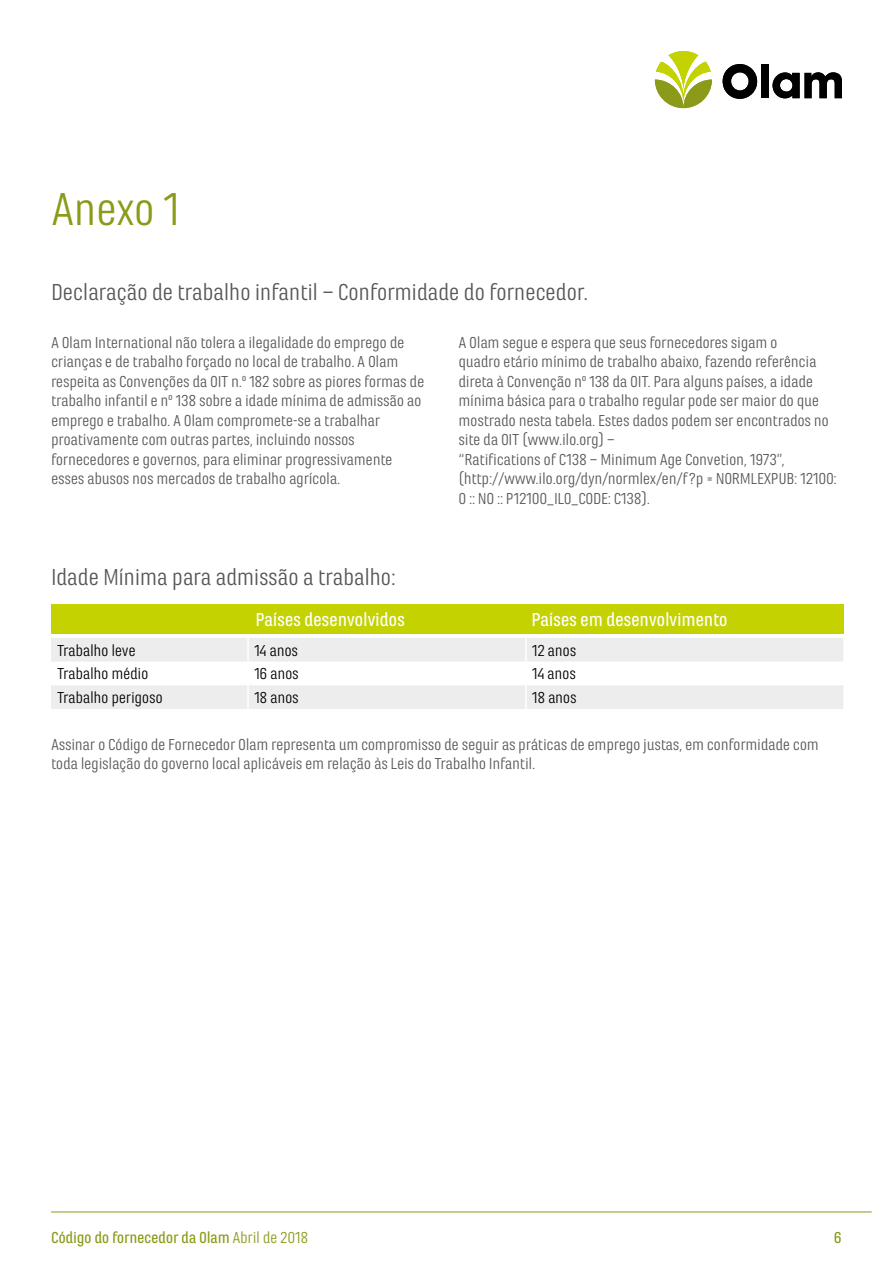
<style>
.page{position:relative;width:893px;height:1263px;background:#fff}
.page>*{position:absolute;margin:0;border:0;box-sizing:border-box;transform-origin:0 0}
.t1{font:48px "Marianina Wd FY";letter-spacing:-.02em;color:#8b9a19}
.t2{font:24px "Marianina Wd FY";letter-spacing:-.02em;color:#575756}
.t3{font:500 19.5px "Marianina Wd FY";letter-spacing:-.02em;color:#fff}
.t4{font:16.5px/19.5px "Marianina Wd FY";letter-spacing:-.02em;color:#575756}
.t5{font:16.5px "Marianina Wd FY";letter-spacing:-.02em;color:#000}
.t6{font:500 16.5px "Marianina Wd FY";letter-spacing:-.02em;color:#8b9a19}
.s1{font-weight:400}
</style>
<div class="page">
<hr style="left:51px;top:1211px;width:821px;height:1px;background:#8b9a19">
<svg style="left:723px;top:64px;width:34px;height:35px"></svg>
<div style="left:761px;top:65px;width:8px;height:33px;background:#000"></div>
<svg style="left:772px;top:72px;width:70px;height:26px"></svg>
<svg style="left:655px;top:51px;width:57px;height:57px"></svg>
<div style="left:51px;top:604px;width:792px;height:30px;background:#c3d200"></div>
<svg style="left:51px;top:638px;width:792px;height:71px;fill:#ededed"></svg>
<hr style="left:247px;top:638px;width:2px;height:24px;background:#fff">
<hr style="left:525px;top:638px;width:2px;height:24px;background:#fff">
<hr style="left:247px;top:662px;width:2px;height:23px;background:#fff">
<hr style="left:525px;top:662px;width:2px;height:23px;background:#fff">
<hr style="left:247px;top:685px;width:2px;height:24px;background:#fff">
<hr style="left:525px;top:685px;width:2px;height:24px;background:#fff">
<h1 class="t1" style="left:51px;top:184px;width:131px">Anexo 1</h1>
<h2 class="t2" style="left:51px;top:279px;width:539px">Declaração de trabalho infantil – Conformidade do fornecedor.</h2>
<p class="t4" style="left:51px;top:332px;width:375px">A Olam International não tolera a ilegalidade do emprego de crianças e de trabalho forçado no local de trabalho. A Olam respeita as Convenções da OIT n.º 182 sobre as piores formas de trabalho infantil e nº 138 sobre a idade mínima de admissão ao emprego e trabalho. A Olam compromete-se a trabalhar proativamente com outras partes, incluindo nossos fornecedores e governos, para eliminar progressivamente esses abusos nos mercados de trabalho agrícola.</p>
<h2 class="t2" style="left:51px;top:564px;width:346px">Idade Mínima para admissão a trabalho:</h2>
<p class="t4" style="left:459px;top:332px;width:380px">A Olam segue e espera que seus fornecedores sigam o<br>quadro etário mínimo de trabalho abaixo, fazendo referência direta à Convenção nº 138 da OIT. Para alguns países, a idade mínima básica para o trabalho regular pode ser maior do que mostrado nesta tabela. Estes dados podem ser encontrados no site da OIT (www.ilo.org) –<br>“Ratifications of C138 – Minimum Age Convetion, 1973”, (http://www.ilo.org/dyn/normlex/en/f?p = NORMLEXPUB: 12100:<br>0 :: NO :: P12100_ILO_CODE: C138).</p>
<p class="t3" style="left:255px;top:609px;width:151px">Países desenvolvidos</p>
<p class="t3" style="left:531px;top:609px;width:198px">Países em desenvolvimento</p>
<p class="t5" style="left:57px;top:641px;width:80px">Trabalho leve</p>
<p class="t5" style="left:254px;top:641px;width:46px">14 anos</p>
<p class="t5" style="left:532px;top:641px;width:46px">12 anos</p>
<p class="t5" style="left:57px;top:665px;width:93px">Trabalho médio</p>
<p class="t5" style="left:254px;top:665px;width:46px">16 anos</p>
<p class="t5" style="left:532px;top:665px;width:46px">14 anos</p>
<p class="t5" style="left:57px;top:689px;width:107px">Trabalho perigoso</p>
<p class="t5" style="left:254px;top:689px;width:46px">18 anos</p>
<p class="t5" style="left:532px;top:689px;width:46px">18 anos</p>
<p class="t4" style="left:51px;top:734px;width:769px">Assinar o Código de Fornecedor Olam representa um compromisso de seguir as práticas de emprego justas, em conformidade com toda legislação do governo local aplicáveis em relação às Leis do Trabalho Infantil.</p>
<p class="t6" style="left:51px;top:1228px;width:259px">Código do fornecedor da Olam <span class="s1">Abril de 2018</span></p>
<p class="t6" style="left:834px;top:1228px;width:10px">6</p>
</div>
